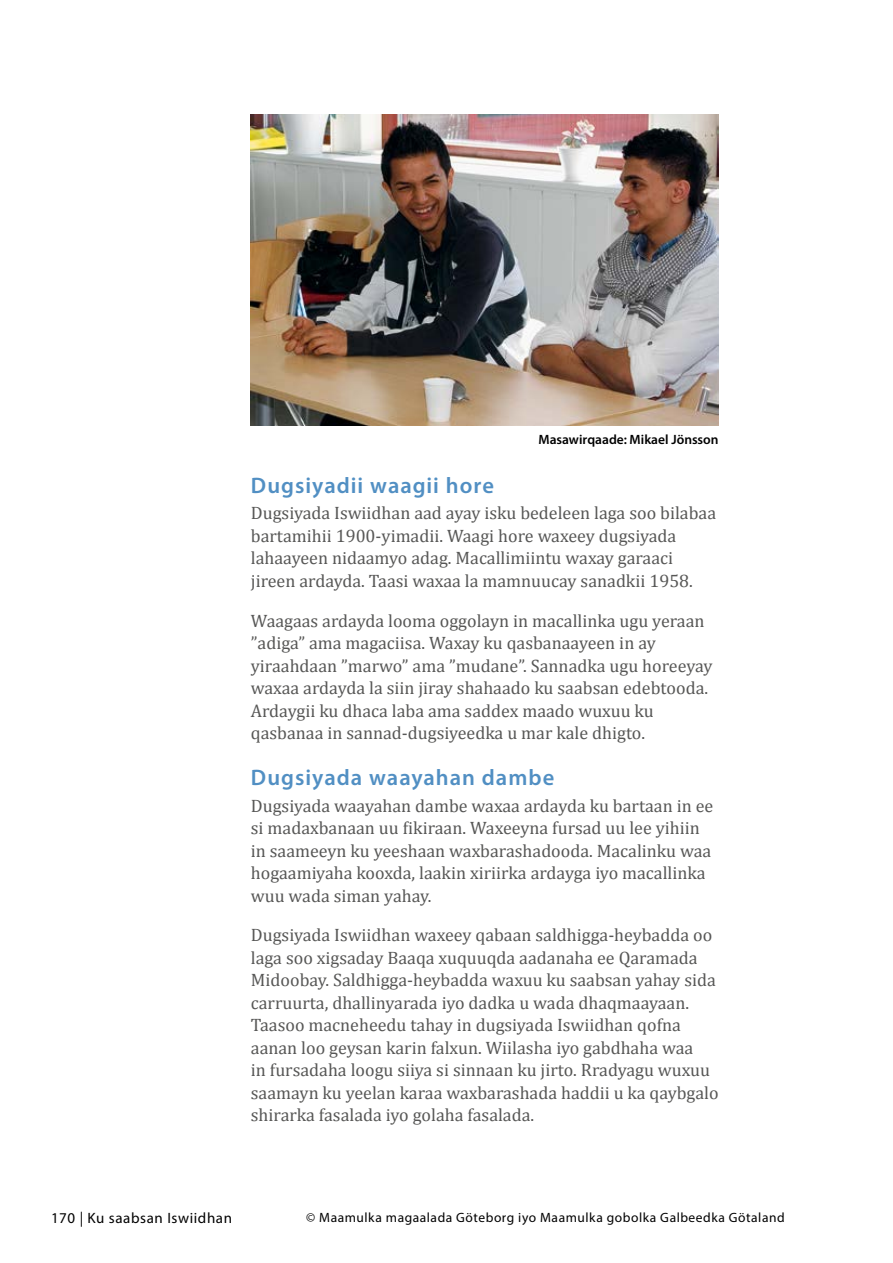
<style>
.page{position:relative;width:893px;height:1263px;background:#fff}
.page>*{position:absolute;margin:0;border:0;box-sizing:border-box;transform-origin:0 0}
.t1{font:600 22.5px "Myriad Pro";letter-spacing:.045em;color:#518fc3}
.t2{font:18px/22.5px "Cambria";color:#575756}
.t3{font:15px "Myriad Pro";letter-spacing:.04em;color:#000}
.t4{font:13.5px "Myriad Pro";letter-spacing:.04em;color:#000}
.t5{font:600 13.5px "Myriad Pro";color:#000}
</style>
<div class="page">
<img style="left:251px;top:115px;width:468px;height:311px">
<p class="t5" style="left:538px;top:430px;width:182px">Masawirqaade: Mikael Jönsson</p>
<p class="t1" style="left:251px;top:471px;width:245px">Dugsiyadii waagii hore</p>
<p class="t2" style="left:251px;top:502px;width:467px">Dugsiyada Iswiidhan aad ayay isku bedeleen laga soo bilabaa bartamihii 1900-yimadii. Waagi hore waxeey dugsiyada lahaayeen nidaamyo adag. Macallimiintu waxay garaaci jireen ardayda. Taasi waxaa la mamnuucay sanadkii 1958.</p>
<p class="t2" style="left:251px;top:609px;width:463px">Waagaas ardayda looma oggolayn in macallinka ugu yeraan ”adiga” ama magaciisa. Waxay ku qasbanaayeen in ay yiraahdaan ”marwo” ama ”mudane”. Sannadka ugu horeeyay waxaa ardayda la siin jiray shahaado ku saabsan edebtooda.<br>Ardaygii ku dhaca laba ama saddex maado wuxuu ku qasbanaa in sannad-dugsiyeedka u mar kale dhigto.</p>
<p class="t1" style="left:251px;top:763px;width:305px">Dugsiyada waayahan dambe</p>
<p class="t2" style="left:251px;top:794px;width:464px">Dugsiyada waayahan dambe waxaa ardayda ku bartaan in ee si madaxbanaan uu fikiraan. Waxeeyna fursad uu lee yihiin in saameeyn ku yeeshaan waxbarashadooda. Macalinku waa hogaamiyaha kooxda, laakin xiriirka ardayga iyo macallinka wuu wada siman yahay.</p>
<p class="t2" style="left:251px;top:924px;width:469px">Dugsiyada Iswiidhan waxeey qabaan saldhigga-heybadda oo laga soo xigsaday Baaqa xuquuqda aadanaha ee Qaramada Midoobay. Saldhigga-heybadda waxuu ku saabsan yahay sida carruurta, dhallinyarada iyo dadka u wada dhaqmaayaan.<br>Taasoo macneheedu tahay in dugsiyada Iswiidhan qofna aanan loo geysan karin falxun. Wiilasha iyo gabdhaha waa<br>in fursadaha loogu siiya si sinnaan ku jirto. Rradyagu wuxuu saamayn ku yeelan karaa waxbarashada haddii u ka qaybgalo shirarka fasalada iyo golaha fasalada.</p>
<p class="t3" style="left:51px;top:1209px;width:183px">170 | Ku saabsan Iswiidhan</p>
<p class="t4" style="left:306px;top:1209px;width:480px">© Maamulka magaalada Göteborg iyo Maamulka gobolka Galbeedka Götaland</p>
</div>
